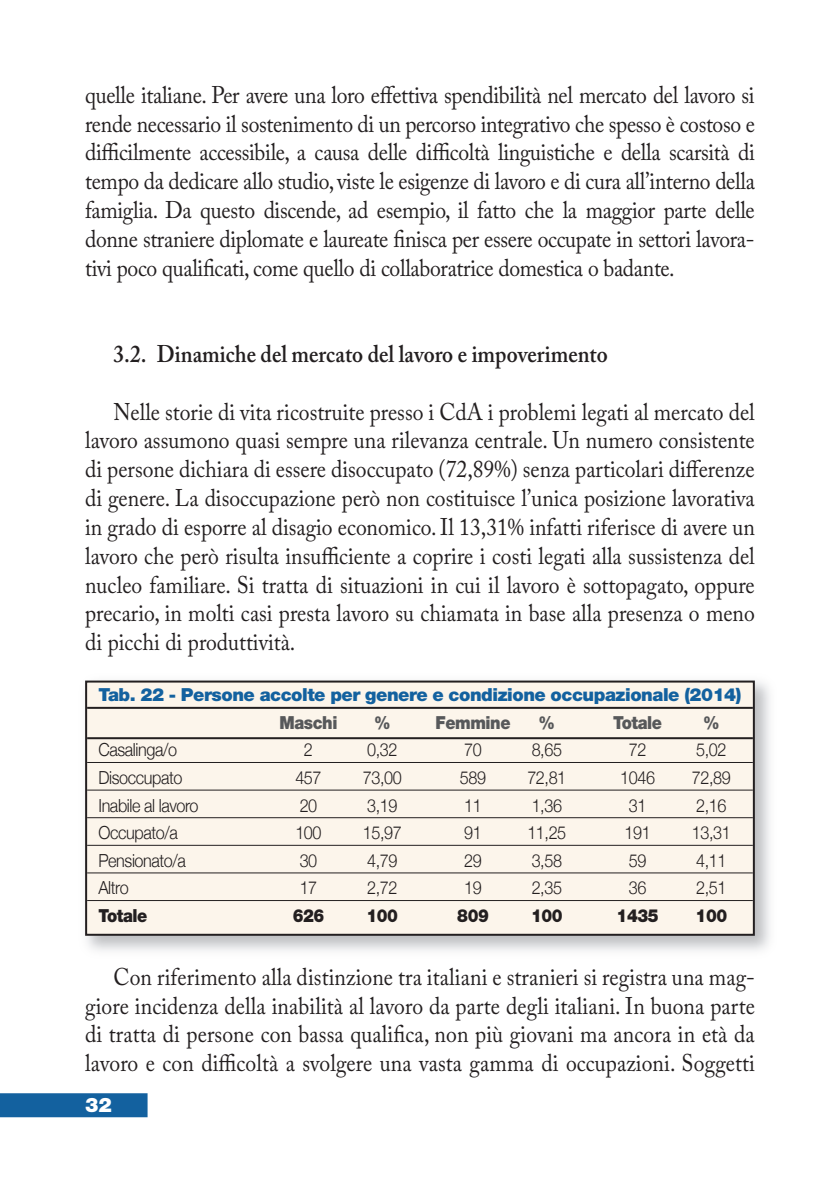
<style>
.page{position:relative;width:840px;height:1191px;background:#fff}
.page>*{position:absolute;margin:0;border:0;box-sizing:border-box;transform-origin:0 0}
.t1{font:24px/28.8px "Adobe Caslon Pro";color:#231f20;text-align:justify;scale:.9 1}
.t2{font:600 24px "Adobe Caslon Pro";color:#231f20;scale:.9 1}
.t3{font:900 20px "Helvetica Neue";color:#fff}
.t4{font:300 18px "Helvetica Neue";letter-spacing:-.025em;color:#231f20;scale:.9 1}
.t5{font:900 18px "Helvetica Neue";letter-spacing:-.025em;color:#13619f}
.t6{font:900 18px "Helvetica Neue";letter-spacing:-.025em;color:#231f20;scale:.9 1}
.t7{font:900 18px "Helvetica Neue";letter-spacing:-.025em;color:#57585a;scale:.9 1}
</style>
<div class="page">
<img style="left:85px;top:680px;width:685px;height:271px">
<div style="left:86px;top:681px;width:667px;height:253px;background:#fcf5eb"></div>
<div style="left:85px;top:680px;width:669px;height:255px;border:2px solid #231f20"></div>
<hr style="left:87px;top:707px;width:665px;height:2px;background:#231f20">
<hr style="left:87px;top:737px;width:665px;height:2px;background:#231f20">
<hr style="left:87px;top:762px;width:665px;height:1px;background:#231f20">
<hr style="left:87px;top:789px;width:665px;height:1px;background:#231f20">
<hr style="left:87px;top:817px;width:665px;height:1px;background:#231f20">
<hr style="left:87px;top:845px;width:665px;height:1px;background:#231f20">
<hr style="left:87px;top:872px;width:665px;height:1px;background:#231f20">
<hr style="left:87px;top:900px;width:665px;height:1px;background:#231f20">
<div style="left:0;top:1093px;width:147px;height:24px;background:#13619f"></div>
<p class="t1" style="left:85px;top:83px;width:745px">quelle italiane. Per avere una loro effettiva spendibilità nel mercato del lavoro si rende necessario il sostenimento di un percorso integrativo che spesso è costoso e difficilmente accessibile, a causa delle difficoltà linguistiche e della scarsità di tempo da dedicare allo studio, viste le esigenze di lavoro e di cura all’interno della famiglia. Da questo discende, ad esempio, il fatto che la maggior parte delle donne straniere diplomate e laureate finisca per essere occupate in settori lavora&shy;tivi poco qualificati, come quello di collaboratrice domestica o badante.</p>
<p class="t2" style="left:113px;top:345px;width:550px">3.2. Dinamiche del mercato del lavoro e impoverimento</p>
<p class="t1" style="left:85px;top:400px;width:745px;text-indent:28px">Nelle storie di vita ricostruite presso i CdA i problemi legati al mercato del lavoro assumono quasi sempre una rilevanza centrale. Un numero consistente di persone dichiara di essere disoccupato (72,89%) senza particolari differenze di genere. La disoccupazione però non costituisce l’unica posizione lavorativa in grado di esporre al disagio economico. Il 13,31% infatti riferisce di avere un lavoro che però risulta insufficiente a coprire i costi legati alla sussistenza del nucleo familiare. Si tratta di situazioni in cui il lavoro è sottopagato, oppure precario, in molti casi presta lavoro su chiamata in base alla presenza o meno di picchi di produttività.</p>
<p class="t5" style="left:98px;top:688px;width:644px">Tab. 22 - Persone accolte per genere e condizione occupazionale (2014)</p>
<p class="t7" style="left:279px;top:716px;width:66px">Maschi</p>
<p class="t7" style="left:374px;top:716px;width:20px">%</p>
<p class="t7" style="left:435px;top:716px;width:85px">Femmine</p>
<p class="t7" style="left:538px;top:716px;width:20px">%</p>
<p class="t7" style="left:612px;top:716px;width:56px">Totale</p>
<p class="t7" style="left:702px;top:716px;width:20px">%</p>
<p class="t4" style="left:98px;top:739px;width:89px">Casalinga/o</p>
<p class="t4" style="left:304px;top:739px;width:12px">2</p>
<p class="t4" style="left:367px;top:739px;width:35px">0,32</p>
<p class="t4" style="left:464px;top:739px;width:21px">70</p>
<p class="t4" style="left:531px;top:739px;width:35px">8,65</p>
<p class="t4" style="left:628px;top:739px;width:21px">72</p>
<p class="t4" style="left:695px;top:739px;width:35px">5,02</p>
<p class="t4" style="left:98px;top:766px;width:95px">Disoccupato</p>
<p class="t4" style="left:295px;top:766px;width:31px">457</p>
<p class="t4" style="left:362px;top:766px;width:45px">73,00</p>
<p class="t4" style="left:459px;top:766px;width:31px">589</p>
<p class="t4" style="left:527px;top:766px;width:45px">72,81</p>
<p class="t4" style="left:620px;top:766px;width:40px">1046</p>
<p class="t4" style="left:691px;top:766px;width:45px">72,89</p>
<p class="t4" style="left:98px;top:794px;width:113px">Inabile al lavoro</p>
<p class="t4" style="left:299px;top:794px;width:21px">20</p>
<p class="t4" style="left:367px;top:794px;width:35px">3,19</p>
<p class="t4" style="left:464px;top:794px;width:21px">11</p>
<p class="t4" style="left:531px;top:794px;width:35px">1,36</p>
<p class="t4" style="left:628px;top:794px;width:21px">31</p>
<p class="t4" style="left:695px;top:794px;width:35px">2,16</p>
<p class="t4" style="left:98px;top:821px;width:89px">Occupato/a</p>
<p class="t4" style="left:295px;top:821px;width:31px">100</p>
<p class="t4" style="left:362px;top:821px;width:45px">15,97</p>
<p class="t4" style="left:464px;top:821px;width:21px">91</p>
<p class="t4" style="left:527px;top:821px;width:45px">11,25</p>
<p class="t4" style="left:624px;top:821px;width:31px">191</p>
<p class="t4" style="left:691px;top:821px;width:45px">13,31</p>
<p class="t4" style="left:98px;top:849px;width:99px">Pensionato/a</p>
<p class="t4" style="left:299px;top:849px;width:21px">30</p>
<p class="t4" style="left:367px;top:849px;width:35px">4,79</p>
<p class="t4" style="left:464px;top:849px;width:21px">29</p>
<p class="t4" style="left:531px;top:849px;width:35px">3,58</p>
<p class="t4" style="left:628px;top:849px;width:21px">59</p>
<p class="t4" style="left:695px;top:849px;width:35px">4,11</p>
<p class="t4" style="left:98px;top:877px;width:35px">Altro</p>
<p class="t4" style="left:299px;top:877px;width:21px">17</p>
<p class="t4" style="left:367px;top:877px;width:35px">2,72</p>
<p class="t4" style="left:464px;top:877px;width:21px">19</p>
<p class="t4" style="left:531px;top:877px;width:35px">2,35</p>
<p class="t4" style="left:628px;top:877px;width:21px">36</p>
<p class="t4" style="left:695px;top:877px;width:35px">2,51</p>
<p class="t6" style="left:98px;top:909px;width:56px">Totale</p>
<p class="t6" style="left:292px;top:909px;width:37px">626</p>
<p class="t6" style="left:366px;top:909px;width:37px">100</p>
<p class="t6" style="left:457px;top:909px;width:37px">809</p>
<p class="t6" style="left:530px;top:909px;width:37px">100</p>
<p class="t6" style="left:616px;top:909px;width:48px">1435</p>
<p class="t6" style="left:695px;top:909px;width:37px">100</p>
<p class="t1" style="left:85px;top:965px;width:745px;text-indent:28px">Con riferimento alla distinzione tra italiani e stranieri si registra una mag&shy;giore incidenza della inabilità al lavoro da parte degli italiani. In buona parte di tratta di persone con bassa qualifica, non più giovani ma ancora in età da lavoro e con difficoltà a svolgere una vasta gamma di occupazioni. Soggetti</p>
<p class="t3" style="left:85px;top:1097px;width:28px">32</p>
</div>
